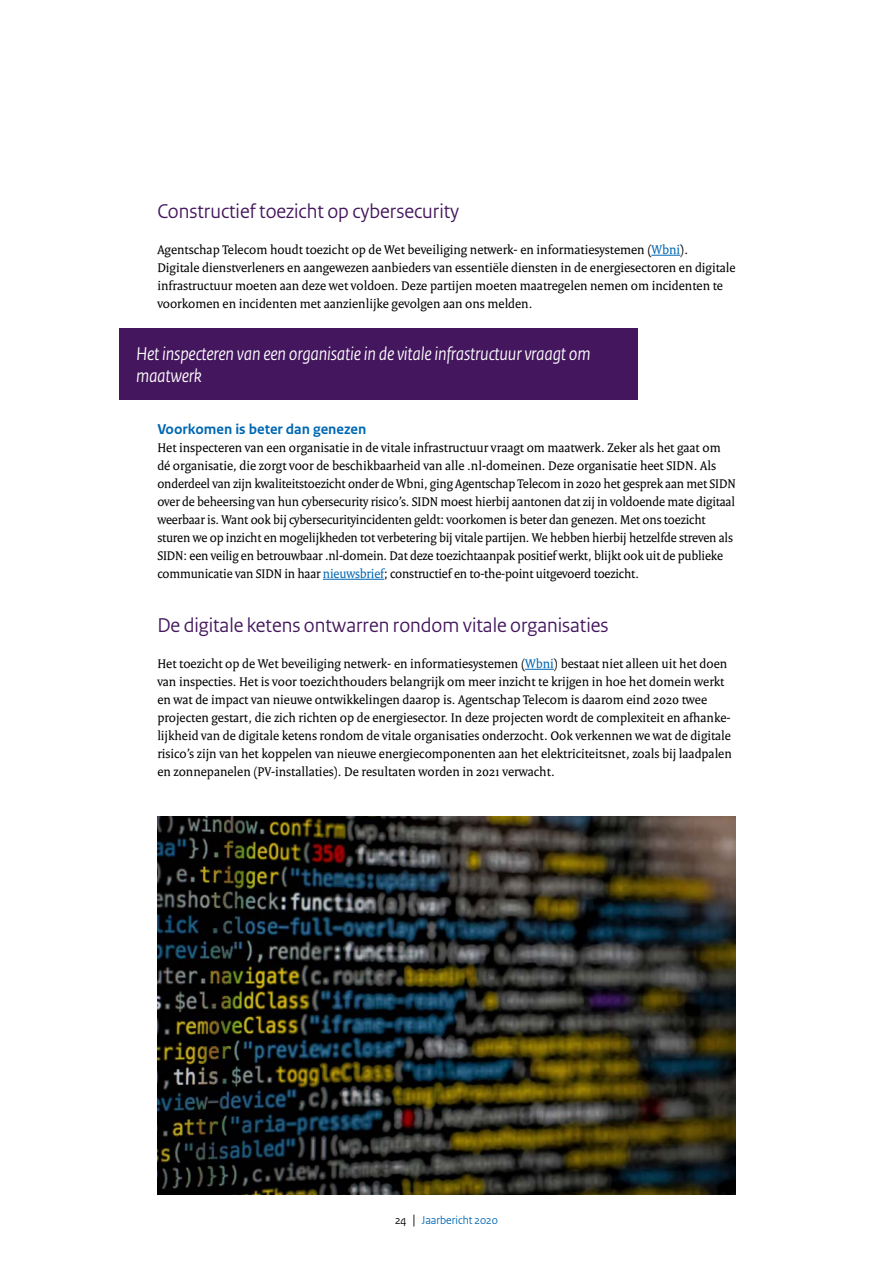
<style>
.page{position:relative;width:893px;height:1263px;background:#fff}
.page>*{position:absolute;margin:0;border:0;box-sizing:border-box;transform-origin:0 0}
.H3_Paragraafkop_Sans{font:21px "Rijksoverheid Sans Heading";color:#44165d}
.t1{font:italic 19.5px/22.5px "Rijksoverheid Sans Heading";letter-spacing:-.01em;color:#fff}
.H4_Alineakop_Sans{font:700 15px "Rijksoverheid Sans Text";color:#0068b3}
.P_Broodtekst_Serif{font:13.5px/18px "Rijksoverheid Serif";color:#000}
.t2{font:12px "Rijksoverheid Sans Heading";color:#0068b3}
.s1{color:#0068b3}
.s2{color:#000}
.s3{font-size:14.25px;color:#000}
</style>
<div class="page">
<img style="left:157px;top:816px;width:579px;height:379px">
<svg style="left:651px;top:255px;width:29px;height:1px"></svg>
<hr style="left:323px;top:579px;width:61px;height:1px;background:#0068b3">
<svg style="left:525px;top:669px;width:29px;height:1px"></svg>
<div style="left:119px;top:328px;width:519px;height:71px;background:#44165d"></div>
<p class="H3_Paragraafkop_Sans" style="left:157px;top:199px;width:303px">Constructief toezicht op cybersecurity</p>
<p class="P_Broodtekst_Serif" style="left:157px;top:240px;width:580px">Agentschap Telecom houdt toezicht op de Wet beveiliging netwerk- en informatiesystemen (<span class="s1">Wbni</span>).<br>Digitale dienstverleners en aangewezen aanbieders van essentiële diensten in de energiesectoren en digitale infrastructuur moeten aan deze wet voldoen. Deze partijen moeten maatregelen nemen om incidenten te voorkomen en incidenten met aanzienlijke gevolgen aan ons melden.</p>
<h2 class="t1" style="left:136px;top:342px;width:456px">Het inspecteren van een organisatie in de vitale infrastructuur vraagt om maatwerk</h2>
<h3 class="H4_Alineakop_Sans" style="left:157px;top:420px;width:211px">Voorkomen is beter dan genezen</h3>
<p class="P_Broodtekst_Serif" style="left:157px;top:438px;width:580px">Het inspecteren van een organisatie in de vitale infrastructuur vraagt om maatwerk. Zeker als het gaat om dé organisatie, die zorgt voor de beschikbaarheid van alle .nl-domeinen. Deze organisatie heet SIDN. Als onderdeel van zijn kwaliteitstoezicht onder de Wbni, ging Agentschap Telecom in 2020 het gesprek aan met SIDN over de beheersing van hun cybersecurity risico’s. SIDN moest hierbij aantonen dat zij in voldoende mate digitaal weerbaar is. Want ook bij cybersecurityincidenten geldt: voorkomen is beter dan genezen. Met ons toezicht sturen we op inzicht en mogelijkheden tot verbetering bij vitale partijen. We hebben hierbij hetzelfde streven als SIDN: een veilig en betrouwbaar .nl-domein. Dat deze toezichtaanpak positief werkt, blijkt ook uit de publieke communicatie van SIDN in haar <span class="s1">nieuwsbrief</span>; constructief en to-the-point uitgevoerd toezicht.</p>
<p class="H3_Paragraafkop_Sans" style="left:157px;top:613px;width:453px">De digitale ketens ontwarren rondom vitale organisaties</p>
<p class="P_Broodtekst_Serif" style="left:157px;top:654px;width:576px">Het toezicht op de Wet beveiliging netwerk- en informatiesystemen (<span class="s1">Wbni</span>) bestaat niet alleen uit het doen van inspecties. Het is voor toezichthouders belangrijk om meer inzicht te krijgen in hoe het domein werkt en wat de impact van nieuwe ontwikkelingen daarop is. Agentschap Telecom is daarom eind 2020 twee projecten gestart, die zich richten op de energiesector. In deze projecten wordt de complexiteit en afhanke&shy;lijkheid van de digitale ketens rondom de vitale organisaties onderzocht. Ook verkennen we wat de digitale risico’s zijn van het koppelen van nieuwe energiecomponenten aan het elektriciteitsnet, zoals bij laadpalen en zonnepanelen (PV-installaties). De resultaten worden in 2021 verwacht.</p>
<p class="t2" style="left:395px;top:1213px;width:104px"><span class="s2">24</span> <span class="s3">|</span> Jaarbericht 2020</p>
</div>
